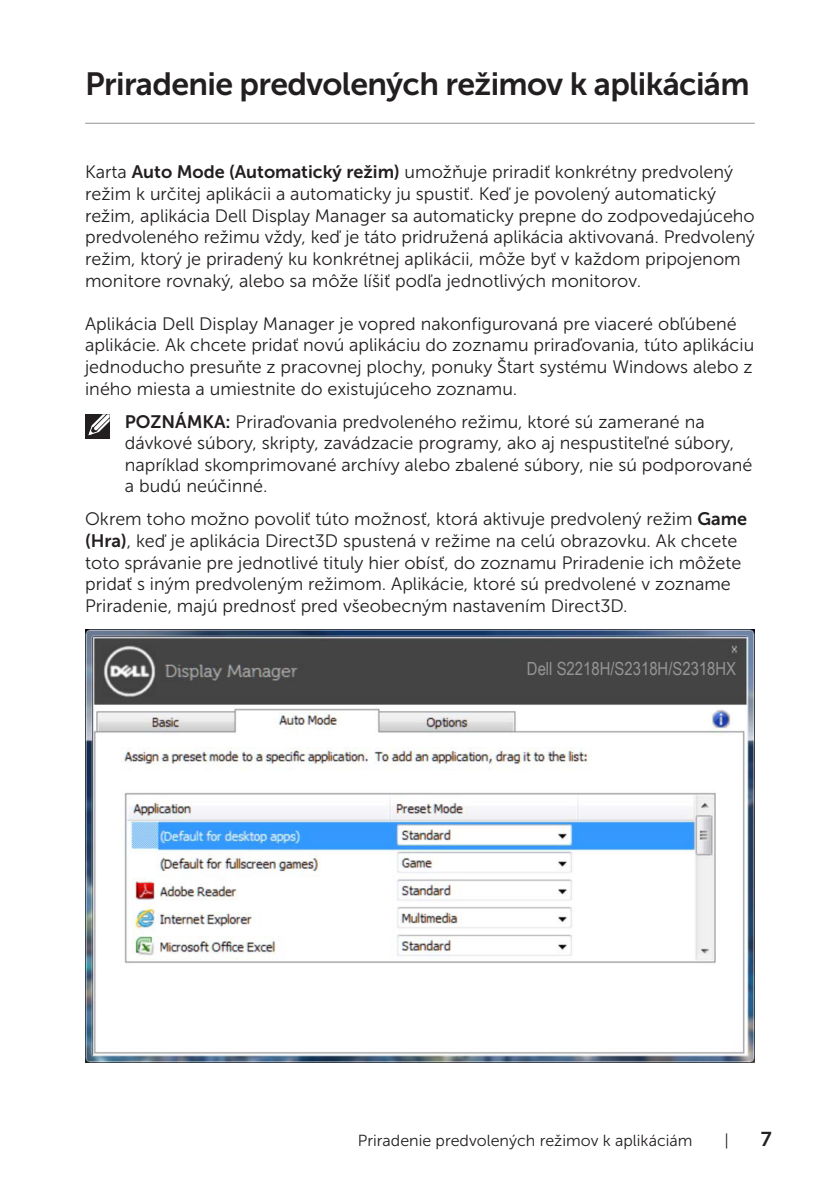
<style>
.page{position:relative;width:840px;height:1191px;background:#fff}
.page>*{position:absolute;margin:0;border:0;box-sizing:border-box;transform-origin:0 0}
.Contents{font:32px "Museo Sans For Dell 700";letter-spacing:-.02em;color:#231f20}
.t1{font:20px "Museo Sans For Dell 700";color:#231f20}
.t2{font:18.2px "Arial Narrow";color:#959595}
.text{font:18px/21.6px "Museo Sans For Dell 300";color:#231f20}
.t3{font:16px "Museo Sans For Dell 300";color:#231f20}
.s1{font-family:"Museo Sans For Dell 700"}
</style>
<div class="page">
<hr style="left:85px;top:123px;width:669px;height:1px;background:#939598">
<div style="left:85px;top:414px;width:24px;height:25px;background:#231f20"></div>
<svg style="left:88px;top:414px;width:22px;height:22px"></svg>
<img style="left:85px;top:629px;width:669px;height:433px">
<div style="left:720px;top:659px;width:15px;height:19px;background:#444"></div>
<p class="Contents" style="left:85px;top:66px;width:665px">Priradenie predvolených režimov k aplikáciám</p>
<p class="text" style="left:85px;top:162px;width:671px">Karta <span class="s1">Auto Mode (Automatický režim)</span> umožňuje priradiť konkrétny predvolený režim k určitej aplikácii a automaticky ju spustiť. Keď je povolený automatický režim, aplikácia Dell Display Manager sa automaticky prepne do zodpovedajúceho predvoleného režimu vždy, keď je táto pridružená aplikácia aktivovaná. Predvolený režim, ktorý je priradený ku konkrétnej aplikácii, môže byť v každom pripojenom monitore rovnaký, alebo sa môže líšiť podľa jednotlivých monitorov.</p>
<p class="text" style="left:85px;top:313px;width:670px">Aplikácia Dell Display Manager je vopred nakonfigurovaná pre viaceré obľúbené aplikácie. Ak chcete pridať novú aplikáciu do zoznamu priraďovania, túto aplikáciu jednoducho presuňte z pracovnej plochy, ponuky Štart systému Windows alebo z iného miesta a umiestnite do existujúceho zoznamu.</p>
<p class="text" style="left:125px;top:411px;width:628px"><span class="s1">POZNÁMKA:</span> Priraďovania predvoleného režimu, ktoré sú zamerané na dávkové súbory, skripty, zavádzacie programy, ako aj nespustiteľné súbory, napríklad skomprimované archívy alebo zbalené súbory, nie sú podporované a budú neúčinné.</p>
<p class="text" style="left:85px;top:508px;width:663px">Okrem toho možno povoliť túto možnosť, ktorá aktivuje predvolený režim <span class="s1">Game (Hra)</span>, keď je aplikácia Direct3D spustená v režime na celú obrazovku. Ak chcete toto správanie pre jednotlivé tituly hier obísť, do zoznamu Priradenie ich môžete pridať s iným predvoleným režimom. Aplikácie, ktoré sú predvolené v zozname Priradenie, majú prednosť pred všeobecným nastavením Direct3D.</p>
<p class="t2" style="left:526px;top:655px;width:211px">Dell S2218H/S2318H/S2318HX</p>
<p class="t3" style="left:358px;top:1131px;width:336px">Priradenie predvolených režimov k aplikáciám</p>
<p class="t3" style="left:724px;top:1131px;width:6px">|</p>
<p class="t1" style="left:760px;top:1127px;width:12px">7</p>
</div>
